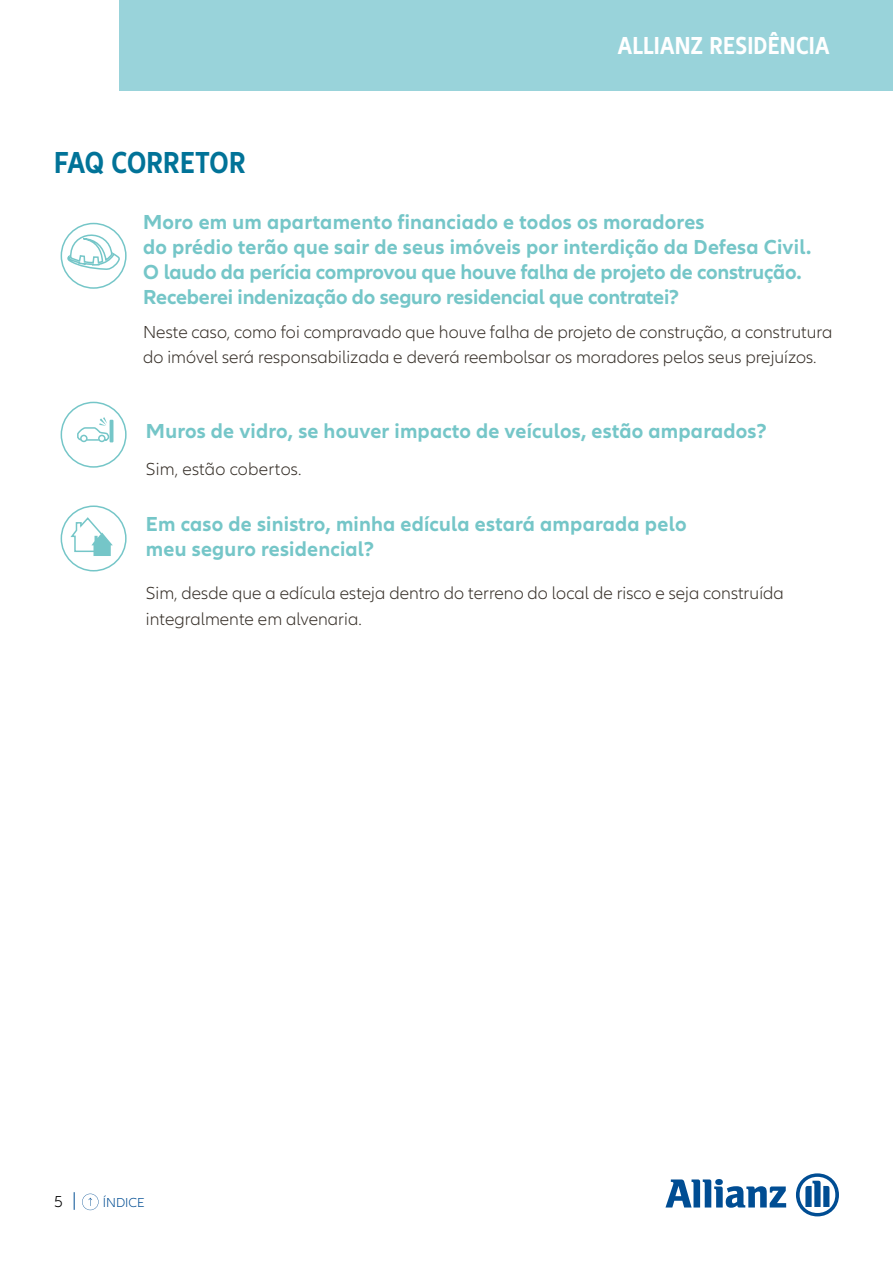
<style>
.page{position:relative;width:893px;height:1263px;background:#fff}
.page>*{position:absolute;margin:0;border:0;box-sizing:border-box;transform-origin:0 0}
.t1{font:700 condensed 31.5px "Allianz Neo";color:#017398}
.t2{font:700 condensed 25.5px "Allianz Neo";letter-spacing:.01em;color:#fff}
.t3{font:700 21px/25.2px "Allianz Neo";letter-spacing:-.01em;color:#75c6c8}
.t4{font:700 21px/25.2px "Allianz Neo";letter-spacing:.01em;color:#75c6c8}
.t5{font:300 18px/25.5px "Allianz Neo";color:#362f28}
.t6{font:300 16.5px "Allianz Neo";color:#000}
.t7{font:300 13.5px "Allianz Neo";color:#004d93}
</style>
<div class="page">
<svg style="left:665px;top:1179px;width:121px;height:29px"></svg>
<svg style="left:796px;top:1173px;width:43px;height:43px"></svg>
<div style="left:119px;top:0;width:774px;height:90px;background:#99d3da"></div>
<svg style="left:82px;top:1194px;width:17px;height:16px"></svg>
<svg style="left:74px;top:1192px;width:1px;height:18px"></svg>
<svg style="left:60px;top:227px;width:62px;height:44px"></svg>
<div style="left:61px;top:223px;width:66px;height:66px;border:2px solid #75c6c8;border-radius:50%"></div>
<div style="left:61px;top:402px;width:66px;height:66px;border:2px solid #75c6c8;border-radius:50%"></div>
<svg style="left:77px;top:417px;width:36px;height:26px"></svg>
<div style="left:61px;top:505px;width:66px;height:66px;border:2px solid #75c6c8;border-radius:50%"></div>
<svg style="left:69px;top:516px;width:44px;height:40px"></svg>
<h1 class="t1" style="left:54px;top:144px;width:193px">FAQ CORRETOR</h1>
<h2 class="t2" style="left:618px;top:31px;width:213px">ALLIANZ RESIDÊNCIA</h2>
<p class="t3" style="left:143px;top:210px;width:670px">Moro em um apartamento financiado e todos os moradores<br>do prédio terão que sair de seus imóveis por interdição da Defesa Civil.<br>O laudo da perícia comprovou que houve falha de projeto de construção.<br>Receberei indenização do seguro residencial que contratei?</p>
<p class="t5" style="left:143px;top:319px;width:691px">Neste caso, como foi compravado que houve falha de projeto de construção, a construtura do imóvel será responsabilizada e deverá reembolsar os moradores pelos seus prejuízos.</p>
<p class="t4" style="left:146px;top:419px;width:622px">Muros de vidro, se houver impacto de veículos, estão amparados?</p>
<p class="t5" style="left:146px;top:456px;width:157px">Sim, estão cobertos.</p>
<p class="t4" style="left:146px;top:512px;width:542px">Em caso de sinistro, minha edícula estará amparada pelo meu seguro residencial?</p>
<p class="t5" style="left:146px;top:581px;width:639px">Sim, desde que a edícula esteja dentro do terreno do local de risco e seja construída integralmente em alvenaria.</p>
<p class="t6" style="left:54px;top:1192px;width:10px">5</p>
<p class="t7" style="left:103px;top:1195px;width:43px">ÍNDICE</p>
</div>
